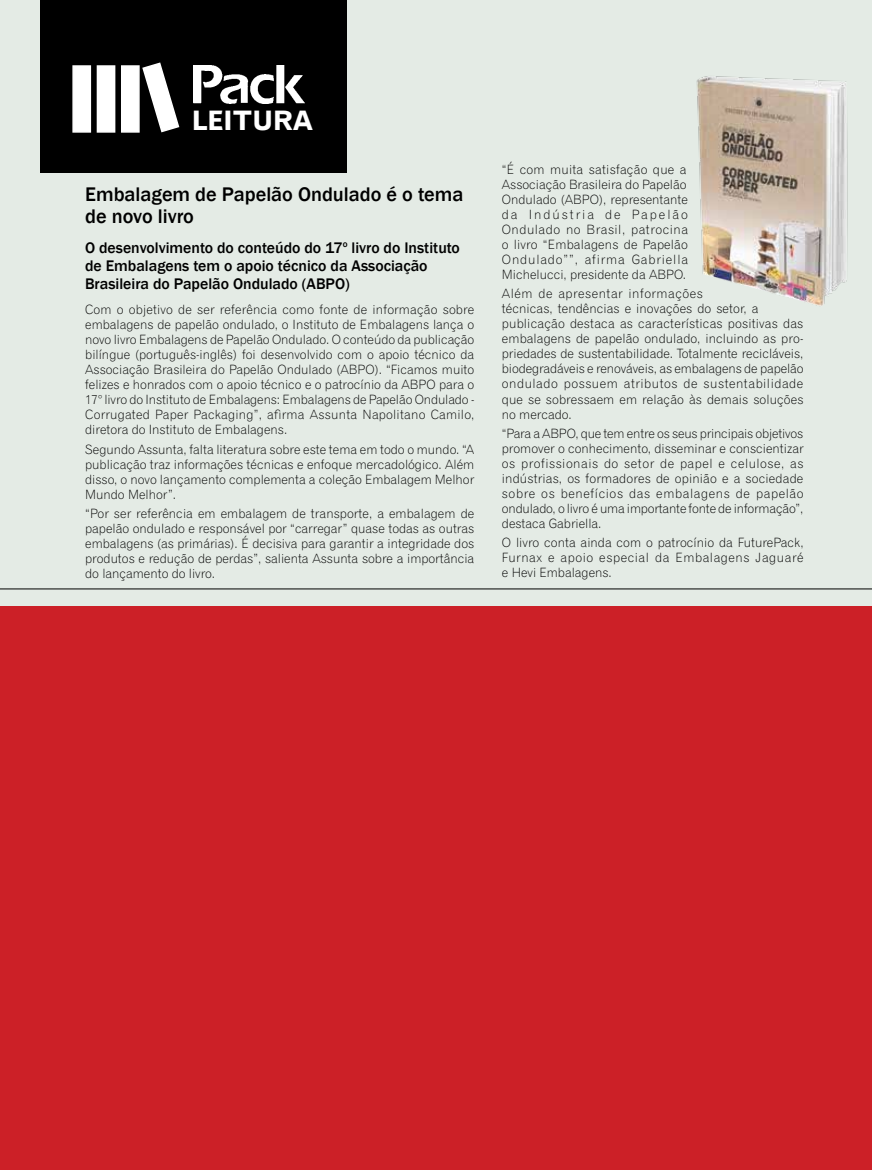
<style>
.page{position:relative;width:872px;height:1170px;background:#fff}
.page>*{position:absolute;margin:0;border:0;box-sizing:border-box;transform-origin:0 0}
.t1{font:26.7px "Gothic 720 BT Bold B";color:#fff}
.t2{font:500 20.25px/21.8px "Franklin Gothic";color:#000}
.t3{font:500 15.75px/18px "Franklin Gothic";color:#000}
.t4{font:12.75px/15px "Gothic 720 BT Light B";letter-spacing:.005em;color:#000;text-align:justify}
</style>
<div class="page">
<div style="left:0;top:0;width:872px;height:1169px;background:#e4ebe5"></div>
<div style="left:40px;top:0;width:307px;height:172px;background:#000"></div>
<img style="left:193px;top:66px;width:112px;height:37px">
<div style="left:97px;top:65px;width:18px;height:68px;background:#fff;border:1px solid #fff"></div>
<div style="left:72px;top:65px;width:19px;height:68px;background:#fff;border:1px solid #fff"></div>
<div style="left:121px;top:65px;width:19px;height:68px;background:#fff;border:1px solid #fff"></div>
<svg style="left:142px;top:62px;width:38px;height:71px"></svg>
<hr style="left:0;top:588px;width:872px;height:1px;background:#000">
<div style="left:0;top:606px;width:872px;height:563px;background:#cc2027"></div>
<img style="left:696px;top:76px;width:152px;height:230px">
<h1 class="t1" style="left:191px;top:105px;width:123px">LEITURA</h1>
<h2 class="t2" style="left:85px;top:184px;width:379px">Embalagem de Papelão Ondulado é o tema de novo livro</h2>
<p class="t3" style="left:85px;top:238px;width:376px">O desenvolvimento do conteúdo do 17<sup>o</sup> livro do Instituto de Embalagens tem o apoio técnico da Associação<br>Brasileira do Papelão Ondulado (ABPO)</p>
<p class="t4" style="left:85px;top:302px;width:391px">Com o objetivo de ser referência como fonte de informação sobre embalagens de papelão ondulado, o Instituto de Embalagens lança o novo livro Embalagens de Papelão Ondulado. O conteúdo da publicação bilíngue (português-inglês) foi desenvolvido com o apoio técnico da Associação Brasileira do Papelão Ondulado (ABPO). “Ficamos muito felizes e honrados com o apoio técnico e o patrocínio da ABPO para o 17° livro do Instituto de Embalagens: Embalagens de Papelão Ondulado - Corrugated Paper Packaging”, afirma Assunta Napolitano Camilo, diretora do Instituto de Embalagens.</p>
<p class="t4" style="left:85px;top:441px;width:390px">Segundo Assunta, falta literatura sobre este tema em todo o mundo. “A publicação traz informações técnicas e enfoque mercadológico. Além disso, o novo lançamento complementa a coleção Embalagem Melhor Mundo Melhor”.</p>
<p class="t4" style="left:85px;top:506px;width:390px">“Por ser referência em embalagem de transporte, a embalagem de papelão ondulado e responsável por “carregar” quase todas as outras embalagens (as primárias). É decisiva para garantir a integridade dos produtos e redução de perdas”, salienta Assunta sobre a importância do lançamento do livro.</p>
<p class="t4" style="left:502px;top:162px;width:188px;text-align:left">“É com muita satisfação que a<br>Associação Brasileira do Papelão<br>Ondulado (ABPO), representante da Indústria de Papelão<br>Ondulado no Brasil, patrocina o livro “Embalagens de Papelão<br>Ondulado””, afirma Gabriella<br>Michelucci, presidente da ABPO.</p>
<p class="t4" style="left:502px;top:286px;width:303px;text-align:left">Além de apresentar informações<br>técnicas, tendências e inovações do setor, a publicação destaca as características positivas das embalagens de papelão ondulado, incluindo as pro&shy;priedades de sustentabilidade. Totalmente recicláveis, biodegradáveis e renováveis, as embalagens de papelão ondulado possuem atributos de sustentabilidade que se sobressaem em relação às demais soluções no mercado.</p>
<p class="t4" style="left:502px;top:425px;width:303px">“Para a ABPO, que tem entre os seus principais objetivos promover o conhecimento, disseminar e conscientizar os profissionais do setor de papel e celulose, as indústrias, os formadores de opinião e a sociedade sobre os benefícios das embalagens de papelão ondulado, o livro é uma importante fonte de informação”, destaca Gabriella.</p>
<p class="t4" style="left:502px;top:535px;width:303px">O livro conta ainda com o patrocínio da FuturePack, Furnax e apoio especial da Embalagens Jaguaré e Hevi Embalagens.</p>
</div>
